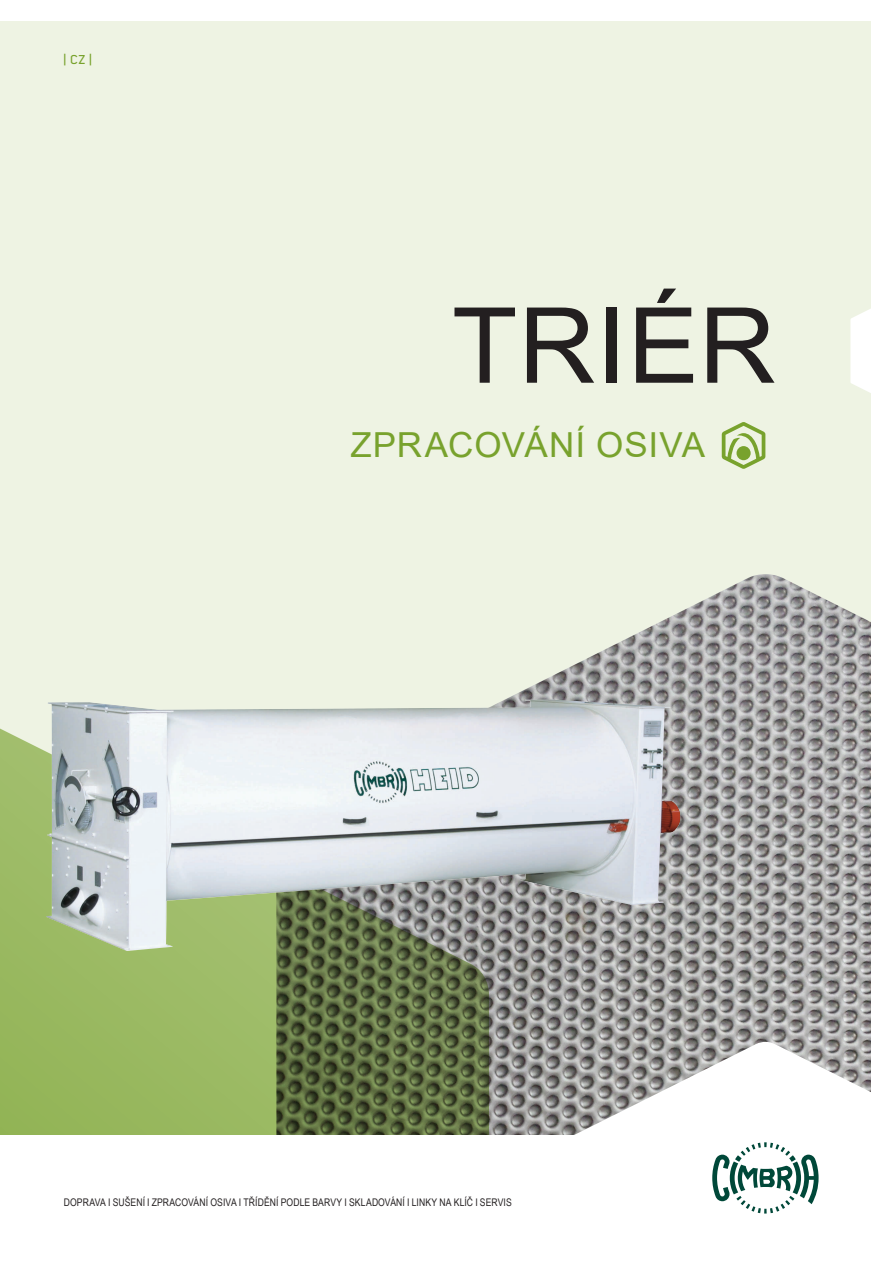
<style>
.page{position:relative;width:893px;height:1263px;background:#fff}
.page>*{position:absolute;margin:0;border:0;box-sizing:border-box;transform-origin:0 0}
.ARIAL_CB_Head_50_45{font:105px "Arial";letter-spacing:.01em;color:#231f20}
.t1{font:34.5px "Arial";letter-spacing:.025em;color:#78a22d}
.CB_Head_10_10{font:500 15px "Blender";color:#78a22d}
.CB_Head_10_10-2{font:10.5px "Arial Narrow";letter-spacing:.01em;color:#231f20}
</style>
<div class="page">
<div style="left:0;top:21px;width:872px;height:1221px;background:#eef3e3"></div>
<svg style="left:0;top:728px;width:276px;height:407px;background:#9bb963"></svg>
<img style="left:276px;top:574px;width:596px;height:561px">
<svg style="left:510px;top:1042px;width:362px;height:93px;background:#c9c8c8"></svg>
<svg style="left:850px;top:308px;width:22px;height:85px"></svg>
<div style="left:0;top:1135px;width:893px;height:128px;background:#fff"></div>
<svg style="left:712px;top:1142px;width:107px;height:71px"></svg>
<svg style="left:722px;top:422px;width:43px;height:47px"></svg>
<img style="left:46px;top:699px;width:634px;height:252px">
<p class="CB_Head_10_10" style="left:64px;top:51px;width:30px">| CZ |</p>
<p class="ARIAL_CB_Head_50_45" style="left:452px;top:273px;width:325px">TRIÉR</p>
<p class="t1" style="left:351px;top:421px;width:356px">ZPRACOVÁNÍ OSIVA</p>
<p class="CB_Head_10_10-2" style="left:64px;top:1195px;width:449px">DOPRAVA I SUŠENÍ I ZPRACOVÁNÍ OSIVA I TŘÍDĚNÍ PODLE BARVY I SKLADOVÁNÍ I LINKY NA KLÍČ I SERVIS</p>
</div>
